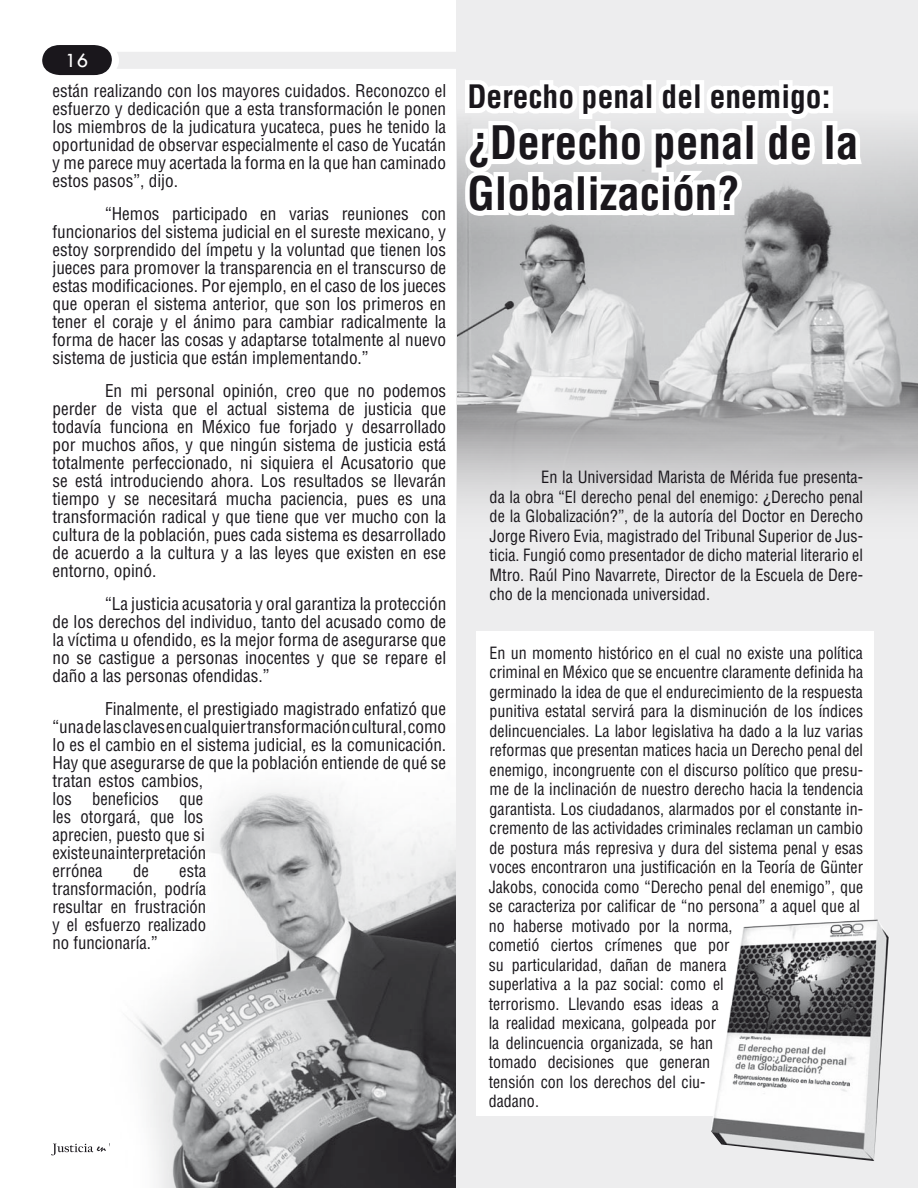
<style>
.page{position:relative;width:918px;height:1188px;background:#fff}
.page>*{position:absolute;margin:0;border:0;box-sizing:border-box;transform-origin:0 0}
.t1{font:700 condensed 45px/51px "Helvetica LT Std";color:#1a171c}
.t2{font:700 condensed 31.5px "Helvetica LT Std";color:#1a171c}
.t3{font:21px "Tw Cen";color:#fff}
.t4{font:condensed 17.25px/18px "Helvetica LT Std";color:#1a171c;text-align:justify}
.t5{font:condensed 16.5px/19.5px "Helvetica LT Std";color:#1a171c;text-align:justify}
</style>
<div class="page">
<img style="left:131px;top:789px;width:325px;height:399px">
<div style="left:456px;top:0;width:462px;height:1188px;background:#ededee"></div>
<div style="left:476px;top:632px;width:397px;height:484px;background:#fff"></div>
<img style="left:458px;top:222px;width:460px;height:281px">
<svg style="left:42px;top:45px;width:876px;height:177px"></svg>
<img style="left:711px;top:919px;width:178px;height:242px">
<p class="t3" style="left:65px;top:47px;width:25px">16</p>
<p class="t4" style="left:53px;top:82px;width:395px">están realizando con los mayores cuidados. Reconozco el esfuerzo y dedicación que a esta transformación le ponen los miembros de la judicatura yucateca, pues he tenido la oportunidad de observar especialmente el caso de Yucatán y me parece muy acertada la forma en la que han caminado estos pasos”, dijo.</p>
<p class="t4" style="left:53px;top:205px;width:395px;text-indent:52px">“Hemos participado en varias reuniones con funcionarios del sistema judicial en el sureste mexicano, y estoy sorprendido del ímpetu y la voluntad que tienen los jueces para promover la transparencia en el transcurso de estas modificaciones. Por ejemplo, en el caso de los jueces que operan el sistema anterior, que son los primeros en tener el coraje y el ánimo para cambiar radicalmente la forma de hacer las cosas y adaptarse totalmente al nuevo sistema de justicia que están implementando.”</p>
<p class="t4" style="left:53px;top:382px;width:395px;text-indent:52px">En mi personal opinión, creo que no podemos perder de vista que el actual sistema de justicia que todavía funciona en México fue forjado y desarrollado por muchos años, y que ningún sistema de justicia está totalmente perfeccionado, ni siquiera el Acusatorio que se está introduciendo ahora. Los resultados se llevarán tiempo y se necesitará mucha paciencia, pues es una transformación radical y que tiene que ver mucho con la cultura de la población, pues cada sistema es desarrollado de acuerdo a la cultura y a las leyes que existen en ese entorno, opinó.</p>
<p class="t4" style="left:53px;top:595px;width:395px;text-indent:52px">“La justicia acusatoria y oral garantiza la protección de los derechos del individuo, tanto del acusado como de la víctima u ofendido, es la mejor forma de asegurarse que no se castigue a personas inocentes y que se repare el daño a las personas ofendidas.”</p>
<p class="t4" style="left:53px;top:700px;width:395px;text-align:left;text-indent:52px">Finalmente, el prestigiado magistrado enfatizó que “una de las claves en cualquier transformación cultural, como lo es el cambio en el sistema judicial, es la comunicación.<br>Hay que asegurarse de que la población entiende de qué se tratan estos cambios,<br>los beneficios que<br>les otorgará, que los<br>aprecien, puesto que si<br>existe una interpretación<br>errónea</p>
<p class="t4" style="left:133px;top:862px;width:17px">de</p>
<p class="t4" style="left:53px;top:862px;width:155px;text-indent:127px">esta transformación, podría resultar en frustración y el esfuerzo realizado no funcionaría.”</p>
<h2 class="t2" style="left:467px;top:77px;width:365px">Derecho penal del enemigo:</h2>
<h1 class="t1" style="left:467px;top:117px;width:393px">¿Derecho penal de la<br>Globalización?</h1>
<p class="t5" style="left:490px;top:467px;width:375px;text-indent:52px">En la Universidad Marista de Mérida fue presenta&shy;da la obra “El derecho penal del enemigo: ¿Derecho penal de la Globalización?”, de la autoría del Doctor en Derecho Jorge Rivero Evia, magistrado del Tribunal Superior de Jus&shy;ticia. Fungió como presentador de dicho material literario el Mtro. Raúl Pino Navarrete, Director de la Escuela de Dere&shy;cho de la mencionada universidad.</p>
<p class="t5" style="left:489px;top:643px;width:376px;text-align:left">En un momento histórico en el cual no existe una política criminal en México que se encuentre claramente definida ha germinado la idea de que el endurecimiento de la respuesta punitiva estatal servirá para la disminución de los índices delincuenciales. La labor legislativa ha dado a la luz varias reformas que presentan matices hacia un Derecho penal del enemigo, incongruente con el discurso político que presu&shy;me de la inclinación de nuestro derecho hacia la tendencia garantista. Los ciudadanos, alarmados por el constante in&shy;cremento de las actividades criminales reclaman un cambio de postura más represiva y dura del sistema penal y esas voces encontraron una justificación en la Teoría de Günter Jakobs, conocida como “Derecho penal del enemigo”, que se caracteriza por calificar de “no persona” a aquel que al no haberse motivado por la norma,<br>cometió ciertos crímenes que por<br>su particularidad, dañan de manera<br>superlativa a la paz social: como el<br>terrorismo. Llevando esas ideas a<br>la realidad mexicana, golpeada por<br>la delincuencia organizada, se han<br>tomado decisiones que generan<br>tensión con los derechos del ciu-<br>dadano.</p>
</div>
